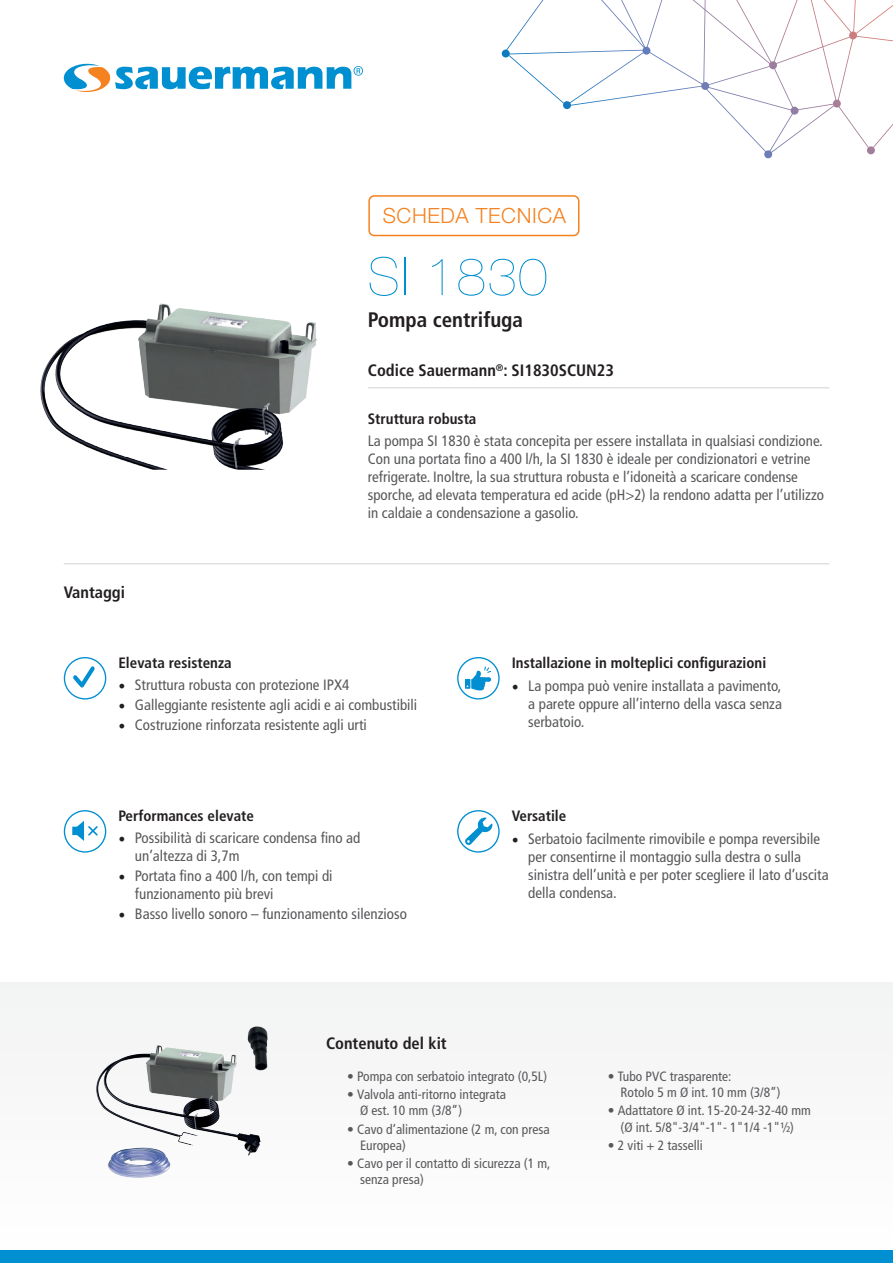
<style>
.page{position:relative;width:893px;height:1263px;background:#fff}
.page>*{position:absolute;margin:0;border:0;box-sizing:border-box;transform-origin:0 0}
.t1{font:200 52.5px "Helvetica Neue LT Std";letter-spacing:.03em;color:#008fd0}
.t2{font:700 condensed 21px "Frutiger LT Std";color:#231f20}
.t3{font:300 21px "Helvetica Neue LT Std";letter-spacing:.03em;color:#f58220}
.t4{font:700 condensed 16.5px "Frutiger LT Std";color:#231f20}
.t5{font:condensed 15px/18px "Frutiger LT Std";color:#57585a}
.t6{font:700 condensed 15px "Frutiger LT Std";color:#231f20}
.t7{font:condensed 13.5px/16.2px "Frutiger LT Std";color:#57585a}
.s1{font-family:"Minion Pro";font-stretch:normal;font-size:18px;color:#231f20}
</style>
<div class="page">
<div style="left:0;top:982px;width:893px;height:277px;background:#f9f9f9"></div>
<img style="left:97px;top:1027px;width:170px;height:150px">
<img style="left:41px;top:303px;width:276px;height:166px">
<svg style="left:64px;top:64px;width:299px;height:28px"></svg>
<div style="left:0;top:1251px;width:893px;height:12px;background:#008fd0"></div>
<hr style="left:64px;top:563px;width:765px;height:1px;background:#d1d2d4">
<hr style="left:368px;top:387px;width:461px;height:1px;background:#d1d2d4">
<div style="left:368px;top:195px;width:211px;height:41px;border:2px solid #f58220;border-radius:5px"></div>
<div style="left:64px;top:657px;width:42px;height:42px;border:1px solid #008fd0;border-radius:50%"></div>
<div style="left:64px;top:810px;width:42px;height:43px;border:1px solid #008fd0;border-radius:50%"></div>
<div style="left:457px;top:657px;width:43px;height:42px;border:1px solid #008fd0;border-radius:50%"></div>
<svg style="left:458px;top:811px;width:41px;height:41px"></svg>
<div style="left:457px;top:810px;width:43px;height:43px;border:1px solid #008fd0;border-radius:50%"></div>
<svg style="left:73px;top:666px;width:22px;height:22px"></svg>
<svg style="left:502px;top:0;width:391px;height:158px"></svg>
<svg style="left:72px;top:821px;width:26px;height:20px"></svg>
<svg style="left:465px;top:666px;width:26px;height:24px"></svg>
<svg style="left:465px;top:817px;width:28px;height:28px"></svg>
<p class="t3" style="left:383px;top:203px;width:185px">SCHEDA TECNICA</p>
<p class="t4" style="left:64px;top:582px;width:63px">Vantaggi</p>
<p class="t1" style="left:368px;top:246px;width:181px">SI 1830</p>
<p class="t2" style="left:368px;top:307px;width:157px">Pompa centrifuga</p>
<p class="t4" style="left:368px;top:361px;width:248px">Codice Sauermann<sup>®</sup>: SI1830SCUN23</p>
<p class="t6" style="left:368px;top:410px;width:110px">Struttura robusta</p>
<p class="t5" style="left:368px;top:432px;width:458px">La pompa SI 1830 è stata concepita per essere installata in qualsiasi condizione.<br>Con una portata fino a 400 l/h, la SI 1830 è ideale per condizionatori e vetrine refrigerate. Inoltre, la sua struttura robusta e l’idoneità a scaricare condense sporche, ad elevata temperatura ed acide (pH&gt;2) la rendono adatta per l’utilizzo in caldaie a condensazione a gasolio.</p>
<p class="t6" style="left:118px;top:654px;width:115px">Elevata resistenza</p>
<p class="t5" style="left:118px;top:675px;width:232px"><span class="s1">•</span> Struttura robusta con protezione IPX4</p>
<p class="t5" style="left:118px;top:695px;width:300px"><span class="s1">•</span> Galleggiante resistente agli acidi e ai combustibili</p>
<p class="t5" style="left:118px;top:716px;width:250px"><span class="s1">•</span> Costruzione rinforzata resistente agli urti</p>
<p class="t6" style="left:118px;top:807px;width:137px">Performances elevate</p>
<p class="t5" style="left:135px;top:828px;width:227px;text-indent:-16px"><span class="s1">•</span> Possibilità di scaricare condensa fino ad un’altezza di 3,7m</p>
<p class="t5" style="left:135px;top:867px;width:199px;text-indent:-16px"><span class="s1">•</span> Portata fino a 400 l/h, con tempi di funzionamento più brevi</p>
<p class="t5" style="left:118px;top:905px;width:290px"><span class="s1">•</span> Basso livello sonoro – funzionamento silenzioso</p>
<p class="t4" style="left:326px;top:1033px;width:122px">Contenuto del kit</p>
<p class="t6" style="left:512px;top:654px;width:256px">Installazione in molteplici configurazioni</p>
<p class="t5" style="left:528px;top:676px;width:255px;text-align:justify;text-indent:-16px"><span class="s1">•</span> La pompa può venire installata a pavimento, a parete oppure all’interno della vasca senza serbatoio.</p>
<p class="t6" style="left:512px;top:807px;width:56px">Versatile</p>
<p class="t5" style="left:528px;top:829px;width:302px;text-indent:-16px"><span class="s1">•</span> Serbatoio facilmente rimovibile e pompa reversibile per consentirne il montaggio sulla destra o sulla sinistra dell’unità e per poter scegliere il lato d’uscita della condensa.</p>
<p class="t7" style="left:347px;top:1068px;width:201px">• Pompa con serbatoio integrato (0,5L)</p>
<p class="t7" style="left:360px;top:1086px;width:147px;text-indent:-13px">• Valvola anti-ritorno integrata<br>Ø est. 10 mm (3/8”)</p>
<p class="t7" style="left:360px;top:1121px;width:191px;text-indent:-13px">• Cavo d’alimentazione (2 m, con presa<br>Europea)</p>
<p class="t7" style="left:360px;top:1155px;width:192px;text-indent:-13px">• Cavo per il contatto di sicurezza (1 m, senza presa)</p>
<p class="t7" style="left:621px;top:1068px;width:162px;text-indent:-13px">• Tubo PVC trasparente:<br>Rotolo 5 m Ø int. 10 mm (3/8”)</p>
<p class="t7" style="left:608px;top:1103px;width:204px;text-align:center">• Adattatore Ø int. 15-20-24-32-40 mm (Ø int. 5/8"-3/4"-1"- 1"1/4 -1"½)</p>
<p class="t7" style="left:608px;top:1137px;width:96px">• 2 viti + 2 tasselli</p>
</div>
